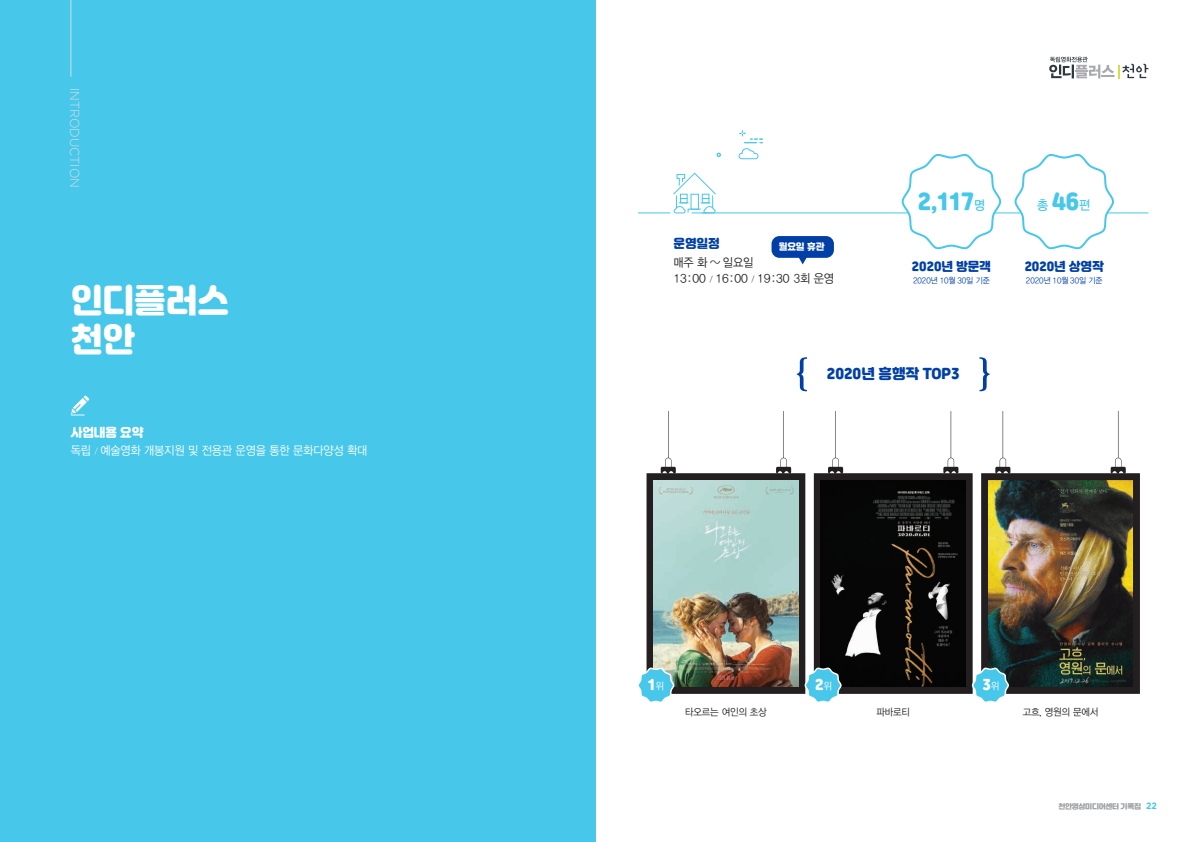
<style>
.page{position:relative;width:1191px;height:842px;background:#fff}
.page>*{position:absolute;margin:0;border:0;box-sizing:border-box;transform-origin:0 0}
.t1{font:33px/39px "Jalnan";color:#fff;scale:.96 1}
.t2{font:22px "Jalnan";color:#47c7ea;scale:.96 1}
.t3{font:14px "Jalnan";color:#0040a6;scale:.96 1}
.t4{font:14px "Jalnan";color:#fff;scale:.96 1}
.t5{font:300 13px "Gotham Rounded";color:#dcdddf;scale:.95 1}
.t6{font:13px "YDIYGO330";color:#47c7ea;scale:.93 1}
.t7{font:12px/16px "YDIYGO320";color:#231f20;scale:.93 1}
.t8{font:12px "YDIYGO320";letter-spacing:-.02em;color:#fff;scale:.93 1}
.t9{font:12px "Jalnan";color:#0040a6;scale:.96 1}
.t10{font:12px "Jalnan";color:#fff;scale:.96 1}
.t11{font:10px "YDIYGO320";letter-spacing:-.02em;color:#231f20;scale:.93 1}
.t12{font:9px "Jalnan";color:#fff;scale:.96 1}
.t13{font:8.3px "YDIYGO320";color:#0040a6;scale:.95 1}
.t14{font:6.9px "Jalnan";letter-spacing:-.03em;color:#9d9fa2}
.s1{font-family:"Adobe Myungjo Std";font-weight:500;font-size:8px}
.s2{font-family:"YDIYGO330";font-size:13px}
.s3{font-family:"Jalnan";font-size:22px}
.s4{font-family:"YDIYGO320";font-size:10px}
.s5{font-family:"Gotham Rounded";font-weight:700;font-size:9.2px;color:#47c7ea}
</style>
<div class="page">
<div style="left:0;top:0;width:595px;height:842px;background:#47c7ea"></div>
<hr style="left:71px;top:0;width:1px;height:77px;background:#dcdddf">
<svg style="left:71px;top:395px;width:18px;height:20px"></svg>
<hr style="left:691px;top:212px;width:457px;height:1px;background:#47c7ea">
<svg style="left:673px;top:172px;width:43px;height:42px"></svg>
<svg style="left:771px;top:236px;width:63px;height:28px"></svg>
<svg style="left:900px;top:154px;width:102px;height:96px"></svg>
<svg style="left:1013px;top:154px;width:102px;height:96px"></svg>
<hr style="left:638px;top:212px;width:32px;height:1px;background:#47c7ea">
<svg style="left:716px;top:153px;width:5px;height:4px"></svg>
<svg style="left:738px;top:130px;width:25px;height:30px"></svg>
<svg style="left:797px;top:357px;width:10px;height:34px"></svg>
<svg style="left:979px;top:357px;width:10px;height:34px"></svg>
<img style="left:638px;top:411px;width:502px;height:291px">
<svg style="left:1049px;top:57px;width:99px;height:21px"></svg>
<p class="t5" style="left:83px;top:88px;width:107px;rotate:90deg">INTRODUCTION</p>
<h1 class="t1" style="left:71px;top:283px;width:167px">인디플러스 천안</h1>
<p class="t10" style="left:71px;top:424px;width:77px">사업내용 요약</p>
<p class="t8" style="left:71px;top:444px;width:320px">독립 <span class="s1">/</span> 예술영화 개봉지원 및 전용관 운영을 통한 문화다양성 확대</p>
<p class="t9" style="left:673px;top:235px;width:50px">운영일정</p>
<p class="t12" style="left:778px;top:241px;width:49px">월요일 휴관</p>
<p class="t7" style="left:673px;top:254px;width:174px">매주 화 ~ 일요일<br>13:00 <span class="s1">/</span> 16:00 <span class="s1">/</span> 19:30 3회 운영</p>
<h2 class="t2" style="left:917px;top:187px;width:72px">2,117<span class="s2">명</span></h2>
<p class="t9" style="left:912px;top:258px;width:84px">2020년 방문객</p>
<p class="t13" style="left:913px;top:276px;width:82px">2020년 10월 30일 기준</p>
<p class="t3" style="left:827px;top:364px;width:140px">2020년 흥행작 TOP3</p>
<p class="t6" style="left:1037px;top:198px;width:59px">총 <span class="s3">46</span>편</p>
<p class="t9" style="left:1024px;top:258px;width:84px">2020년 상영작</p>
<p class="t13" style="left:1026px;top:276px;width:82px">2020년 10월 30일 기준</p>
<p class="t4" style="left:648px;top:675px;width:18px">1<span class="s4">위</span></p>
<p class="t4" style="left:815px;top:675px;width:19px">2<span class="s4">위</span></p>
<p class="t4" style="left:982px;top:675px;width:19px">3<span class="s4">위</span></p>
<p class="t11" style="left:685px;top:706px;width:89px">타오르는 여인의 초상</p>
<p class="t11" style="left:876px;top:706px;width:38px">파바로티</p>
<p class="t11" style="left:1022px;top:706px;width:83px">고흐, 영원의 문에서</p>
<p class="t14" style="left:1058px;top:801px;width:100px">천안영상미디어센터 기록집 <span class="s5">22</span></p>
</div>
